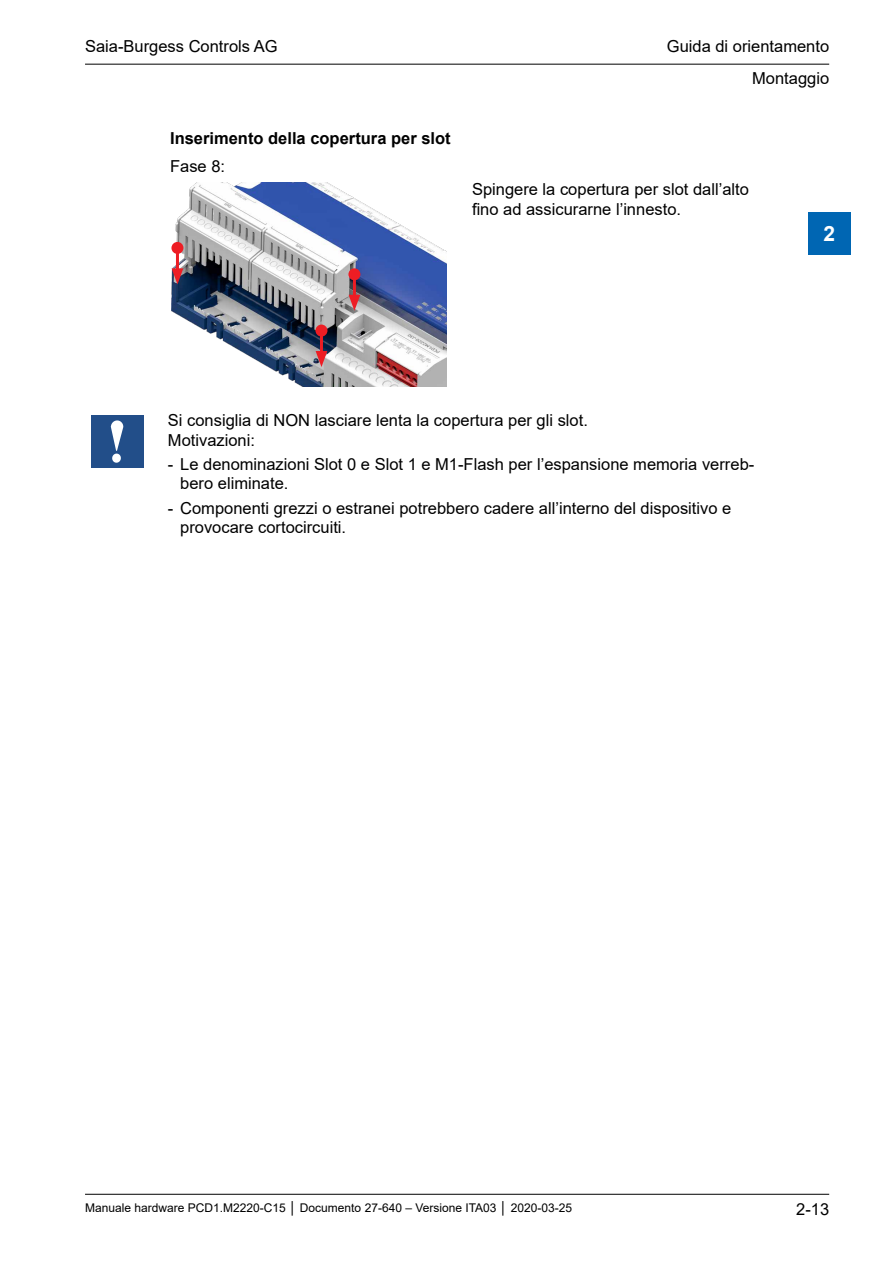
<style>
.page{position:relative;width:893px;height:1263px;background:#fff}
.page>*{position:absolute;margin:0;border:0;box-sizing:border-box;transform-origin:0 0}
.t1{font:700 21px "Arial";color:#fff}
.Fliesstext_linksbuen{font:16.5px/19.8px "Arial";color:#000}
.TextTabelle_11Pt{font:16.5px/19.8px "Arial";color:#000}
.TextTabelle_11Pt-2{font:700 16.5px "Arial";color:#000}
.t2{font:12px "Arial";color:#000}
</style>
<div class="page">
<hr style="left:85px;top:64px;width:744px;height:1px;background:#000">
<hr style="left:85px;top:1194px;width:744px;height:1px;background:#000">
<div style="left:808px;top:213px;width:42px;height:42px;background:#0066b3"></div>
<img style="left:171px;top:183px;width:275px;height:203px">
<hr style="left:320px;top:331px;width:3px;height:26px;background:#ed1d24">
<div style="left:315px;top:325px;width:12px;height:12px;background:#ed1d24;border-radius:50%"></div>
<svg style="left:316px;top:351px;width:11px;height:16px"></svg>
<hr style="left:176px;top:248px;width:3px;height:26px;background:#ed1d24">
<div style="left:171px;top:242px;width:12px;height:12px;background:#ed1d24;border-radius:50%"></div>
<svg style="left:172px;top:268px;width:11px;height:16px"></svg>
<hr style="left:353px;top:274px;width:3px;height:26px;background:#ed1d24">
<div style="left:348px;top:268px;width:12px;height:12px;background:#ed1d24;border-radius:50%"></div>
<svg style="left:349px;top:295px;width:11px;height:16px"></svg>
<div style="left:91px;top:415px;width:52px;height:53px;background:#224e89"></div>
<svg style="left:111px;top:420px;width:12px;height:43px"></svg>
<p class="Fliesstext_linksbuen" style="left:85px;top:37px;width:194px">Saia-Burgess Controls AG</p>
<p class="TextTabelle_11Pt-2" style="left:170px;top:127px;width:282px">Inserimento della copertura per slot</p>
<p class="TextTabelle_11Pt" style="left:170px;top:156px;width:57px">Fase 8:</p>
<p class="Fliesstext_linksbuen" style="left:667px;top:37px;width:164px">Guida di orientamento</p>
<p class="Fliesstext_linksbuen" style="left:752px;top:68px;width:79px">Montaggio</p>
<p class="TextTabelle_11Pt" style="left:472px;top:179px;width:278px">Spingere la copertura per slot dall’alto fino ad assicurarne l’innesto.</p>
<p class="t1" style="left:823px;top:218px;width:13px">2</p>
<p class="Fliesstext_linksbuen" style="left:168px;top:410px;width:421px">Si consiglia di NON lasciare lenta la copertura per gli slot.<br>Motivazioni:</p>
<p class="Fliesstext_linksbuen" style="left:180px;top:454px;width:576px;text-indent:-12px">- Le denominazioni Slot 0 e Slot 1 e M1-Flash per l’espansione memoria verreb&shy;bero eliminate.</p>
<p class="Fliesstext_linksbuen" style="left:180px;top:498px;width:553px;text-indent:-12px">- Componenti grezzi o estranei potrebbero cadere all’interno del dispositivo e provocare cortocircuiti.</p>
<p class="t2" style="left:85px;top:1200px;width:489px">Manuale hardware PCD1.M2220-C15 │ Documento 27-640 – Versione ITA03 │ 2020-03-25</p>
<p class="Fliesstext_linksbuen" style="left:796px;top:1200px;width:35px">2-13</p>
</div>
